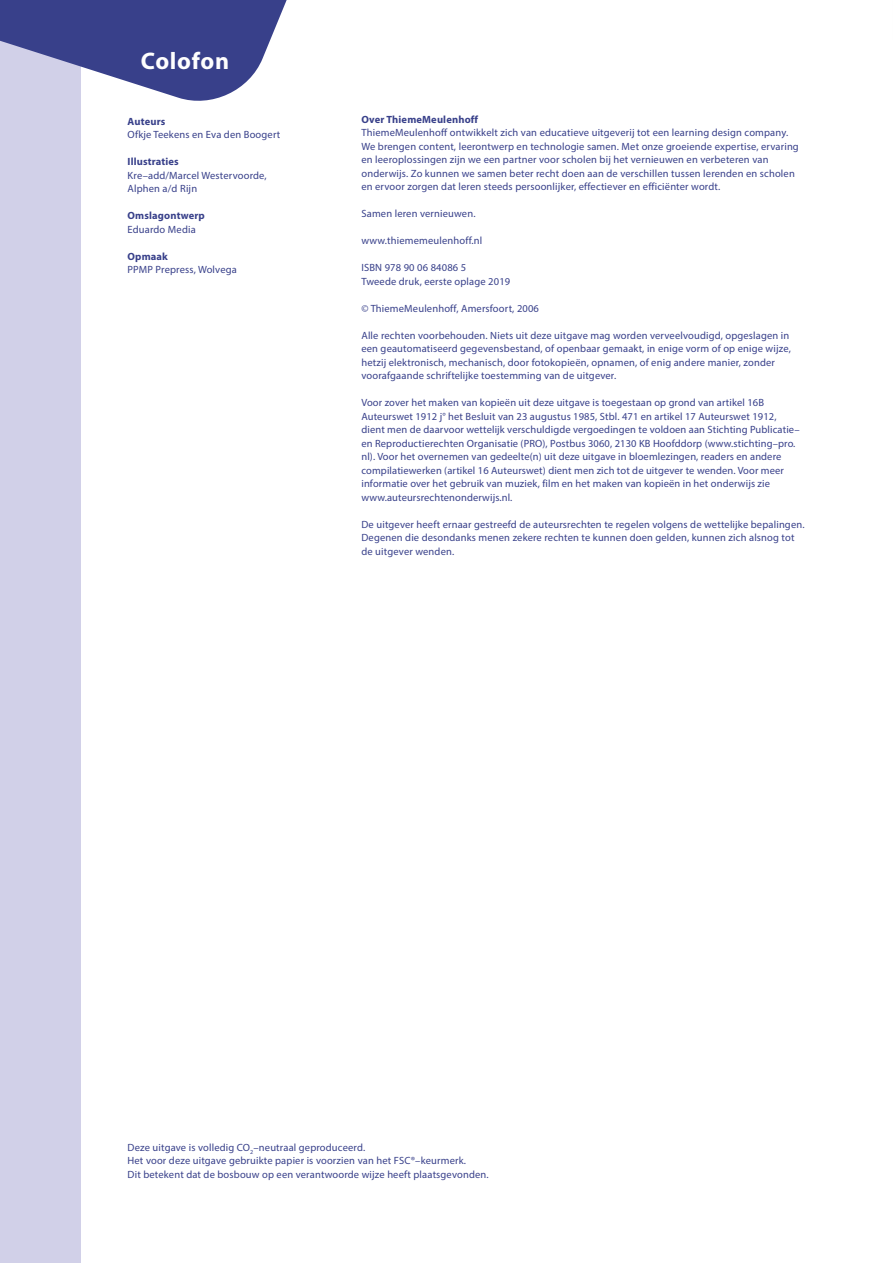
<style>
.page{position:relative;width:893px;height:1263px;background:#fff}
.page>*{position:absolute;margin:0;border:0;box-sizing:border-box;transform-origin:0 0}
.t1{font:700 24px "Myriad Pro";letter-spacing:.03em;color:#fefefe}
.t2{font:10.5px/13.5px "Myriad Pro";letter-spacing:.015em;color:#38408a}
.t3{font:700 10.5px "Myriad Pro";letter-spacing:.015em;color:#38408a}
</style>
<div class="page">
<div style="left:0;top:0;width:81px;height:1263px;background:#d1d0e8"></div>
<hr style="left:892px;top:0;width:1px;height:1263px;background:#d1d0e8">
<svg style="left:0;top:0;width:287px;height:101px"></svg>
<svg style="left:892px;top:0;width:1px;height:108px"></svg>
<h1 class="t1" style="left:141px;top:45px;width:90px">Colofon</h1>
<p class="t3" style="left:128px;top:114px;width:39px">Auteurs</p>
<p class="t2" style="left:128px;top:128px;width:154px">Ofkje Teekens en Eva den Boogert</p>
<p class="t3" style="left:128px;top:155px;width:53px">Illustraties</p>
<p class="t2" style="left:128px;top:168px;width:141px">Kre–add/Marcel Westervoorde,<br>Alphen a/d Rijn</p>
<p class="t3" style="left:128px;top:209px;width:79px">Omslagontwerp</p>
<p class="t2" style="left:128px;top:222px;width:70px">Eduardo Media</p>
<p class="t3" style="left:128px;top:249px;width:42px">Opmaak</p>
<p class="t2" style="left:128px;top:263px;width:111px">PPMP Prepress, Wolvega</p>
<p class="t3" style="left:361px;top:112px;width:118px">Over ThiemeMeulenhoff</p>
<p class="t2" style="left:361px;top:126px;width:439px">ThiemeMeulenhoff ontwikkelt zich van educatieve uitgeverij tot een learning design company.<br>We brengen content, leerontwerp en technologie samen. Met onze groeiende expertise, ervaring en leeroplossingen zijn we een partner voor scholen bij het vernieuwen en verbeteren van onderwijs. Zo kunnen we samen beter recht doen aan de verschillen tussen lerenden en scholen en ervoor zorgen dat leren steeds persoonlijker, effectiever en efficiënter wordt.</p>
<p class="t2" style="left:361px;top:207px;width:116px">Samen leren vernieuwen.</p>
<p class="t2" style="left:361px;top:234px;width:122px">www.thiememeulenhoff.nl</p>
<p class="t2" style="left:361px;top:261px;width:150px">ISBN 978 90 06 84086 5<br>Tweede druk, eerste oplage 2019</p>
<p class="t2" style="left:361px;top:301px;width:179px">© ThiemeMeulenhoff, Amersfoort, 2006</p>
<p class="t2" style="left:361px;top:328px;width:431px">Alle rechten voorbehouden. Niets uit deze uitgave mag worden verveelvoudigd, opgeslagen in een geautomatiseerd gegevensbestand, of openbaar gemaakt, in enige vorm of op enige wijze, hetzij elektronisch, mechanisch, door fotokopieën, opnamen, of enig andere manier, zonder voorafgaande schriftelijke toestemming van de uitgever.</p>
<p class="t2" style="left:361px;top:396px;width:440px">Voor zover het maken van kopieën uit deze uitgave is toegestaan op grond van artikel 16B Auteurswet 1912 j° het Besluit van 23 augustus 1985, Stbl. 471 en artikel 17 Auteurswet 1912, dient men de daarvoor wettelijk verschuldigde vergoedingen te voldoen aan Stichting Publicatie– en Reproductierechten Organisatie (PRO), Postbus 3060, 2130 KB Hoofddorp (www.stichting–pro. nl). Voor het overnemen van gedeelte(n) uit deze uitgave in bloemlezingen, readers en andere compilatiewerken (artikel 16 Auteurswet) dient men zich tot de uitgever te wenden. Voor meer informatie over het gebruik van muziek, film en het maken van kopieën in het onderwijs zie www.auteursrechtenonderwijs.nl.</p>
<p class="t2" style="left:361px;top:517px;width:445px">De uitgever heeft ernaar gestreefd de auteursrechten te regelen volgens de wettelijke bepalingen.<br>Degenen die desondanks menen zekere rechten te kunnen doen gelden, kunnen zich alsnog tot de uitgever wenden.</p>
<p class="t2" style="left:128px;top:1140px;width:363px">Deze uitgave is volledig CO<sub>2</sub>–neutraal geproduceerd.<br>Het voor deze uitgave gebruikte papier is voorzien van het FSC®–keurmerk.<br>Dit betekent dat de bosbouw op een verantwoorde wijze heeft plaatsgevonden.</p>
</div>
